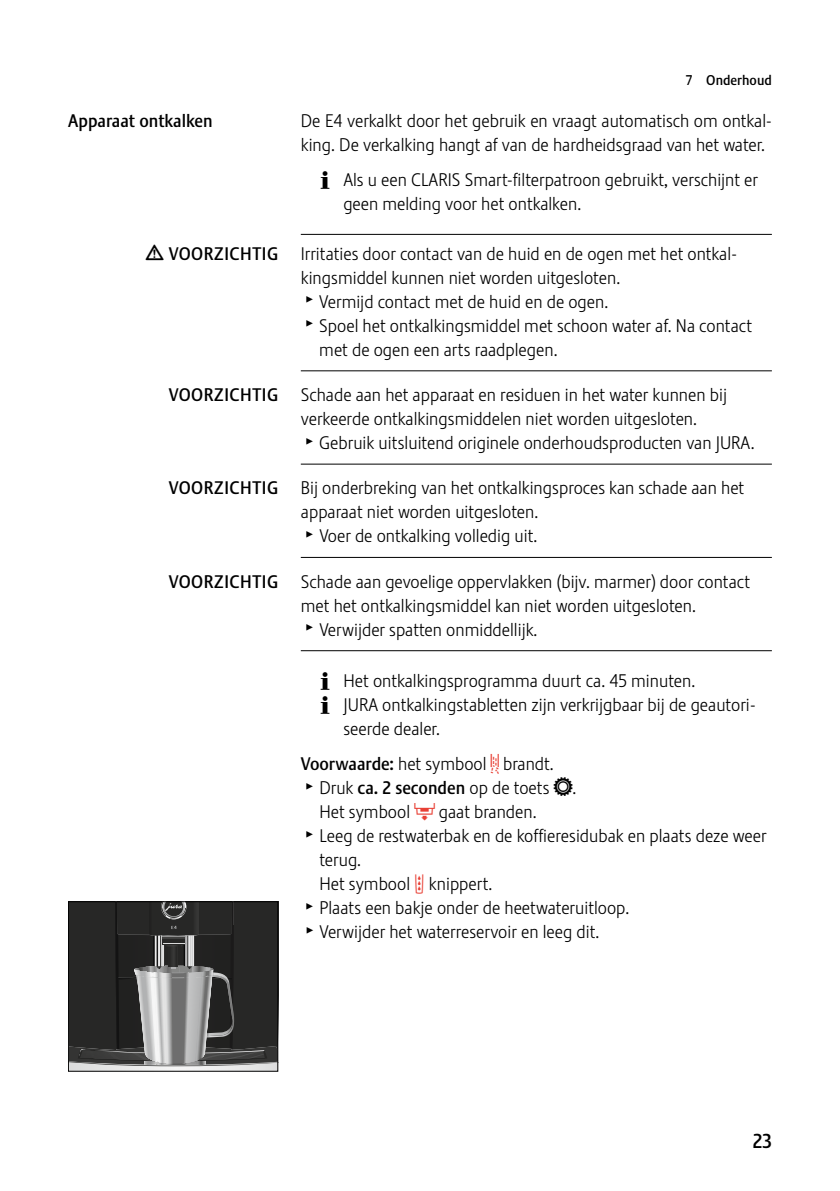
<style>
.page{position:relative;width:840px;height:1191px;background:#fff}
.page>*{position:absolute;margin:0;border:0;box-sizing:border-box;transform-origin:0 0}
.t1{font:20px "Stalemate Pro 2 J Medium";color:#000}
.t2{font:18px/24px "Stalemate Pro 2 J Light";color:#000}
.t3{font:18px "Stalemate Pro 2 J Medium";letter-spacing:.03em;color:#000}
.t4{font:18px "Stalemate Pro 2 J Medium";color:#000}
.t5{font:14px "Stalemate Pro 2 J Medium";color:#000}
.s1{font-family:"Jura Pict 2006";font-size:16px}
.s2{font-family:"Jura Pict 2006"}
.s3{font-family:"Stalemate Pro 2 J Medium"}
.s4{font-family:"Jura Pict 2006";color:#e84035}
</style>
<div class="page">
<hr style="left:300px;top:234px;width:471px;height:1px;background:#000">
<hr style="left:300px;top:370px;width:471px;height:1px;background:#000">
<hr style="left:300px;top:463px;width:471px;height:1px;background:#000">
<hr style="left:300px;top:557px;width:471px;height:1px;background:#000">
<hr style="left:300px;top:650px;width:471px;height:1px;background:#000">
<svg style="left:70px;top:903px;width:206px;height:166px"></svg>
<div style="left:68px;top:901px;width:210px;height:170px;border:1px solid #000"></div>
<p class="t4" style="left:68px;top:110px;width:146px">Apparaat ontkalken</p>
<p class="t3" style="left:146px;top:243px;width:134px"><span class="s1">J</span> VOORZICHTIG</p>
<p class="t3" style="left:169px;top:384px;width:111px">VOORZICHTIG</p>
<p class="t3" style="left:169px;top:477px;width:111px">VOORZICHTIG</p>
<p class="t3" style="left:169px;top:570px;width:111px">VOORZICHTIG</p>
<p class="t5" style="left:685px;top:72px;width:88px">7 Onderhoud</p>
<p class="t2" style="left:300px;top:109px;width:472px">De E4 verkalkt door het gebruik en vraagt automatisch om ontkal&shy;king. De verkalking hangt af van de hardheidsgraad van het water.</p>
<p class="t2" style="left:343px;top:168px;width:416px;text-indent:-23px"><span class="s2">E</span> Als u een CLARIS Smart-filterpatroon gebruikt, verschijnt er geen melding voor het ontkalken.</p>
<p class="t2" style="left:300px;top:242px;width:437px">Irritaties door contact van de huid en de ogen met het ontkal-</p>
<p class="t2" style="left:300px;top:266px;width:319px">kingsmiddel kunnen niet worden uitgesloten.</p>
<p class="t2" style="left:306px;top:290px;width:301px"><span class="s2">T</span> Vermijd contact met de huid en de ogen.</p>
<p class="t2" style="left:306px;top:314px;width:447px"><span class="s2">T</span> Spoel het ontkalkingsmiddel met schoon water af. Na contact</p>
<p class="t2" style="left:319px;top:338px;width:238px">met de ogen een arts raadplegen.</p>
<p class="t2" style="left:301px;top:383px;width:427px">Schade aan het apparaat en residuen in het water kunnen bij</p>
<p class="t2" style="left:301px;top:407px;width:395px">verkeerde ontkalkingsmiddelen niet worden uitgesloten.</p>
<p class="t2" style="left:306px;top:431px;width:447px"><span class="s2">T</span> Gebruik uitsluitend originele onderhoudsproducten van JURA.</p>
<p class="t2" style="left:301px;top:476px;width:444px">Bij onderbreking van het ontkalkingsproces kan schade aan het</p>
<p class="t2" style="left:301px;top:500px;width:237px">apparaat niet worden uitgesloten.</p>
<p class="t2" style="left:306px;top:524px;width:230px"><span class="s2">T</span> Voer de ontkalking volledig uit.</p>
<p class="t2" style="left:301px;top:569px;width:450px">Schade aan gevoelige oppervlakken (bijv. marmer) door contact</p>
<p class="t2" style="left:301px;top:593px;width:394px">met het ontkalkingsmiddel kan niet worden uitgesloten.</p>
<p class="t2" style="left:306px;top:617px;width:230px"><span class="s2">T</span> Verwijder spatten onmiddellijk.</p>
<p class="t2" style="left:320px;top:668px;width:374px"><span class="s2">E</span> Het ontkalkingsprogramma duurt ca. 45 minuten.</p>
<p class="t2" style="left:320px;top:692px;width:436px"><span class="s2">E</span> JURA ontkalkingstabletten zijn verkrijgbaar bij de geautori-</p>
<p class="t2" style="left:343px;top:716px;width:96px">seerde dealer.</p>
<p class="t2" style="left:301px;top:752px;width:252px"><span class="s3">Voorwaarde:</span> het symbool <span class="s4">&amp;</span> brandt.</p>
<p class="t2" style="left:306px;top:776px;width:269px"><span class="s2">T</span> Druk <span class="s3">ca. 2 seconden</span> op de toets <span class="s2">f</span>.</p>
<p class="t2" style="left:319px;top:800px;width:217px">Het symbool <span class="s4">ü</span> gaat branden.</p>
<p class="t2" style="left:306px;top:824px;width:461px"><span class="s2">T</span> Leeg de restwaterbak en de koffieresidubak en plaats deze weer</p>
<p class="t2" style="left:319px;top:848px;width:41px">terug.</p>
<p class="t2" style="left:319px;top:872px;width:172px">Het symbool <span class="s4">u</span> knippert.</p>
<p class="t2" style="left:306px;top:896px;width:322px"><span class="s2">T</span> Plaats een bakje onder de heetwateruitloop.</p>
<p class="t2" style="left:306px;top:920px;width:292px"><span class="s2">T</span> Verwijder het waterreservoir en leeg dit.</p>
<p class="t1" style="left:752px;top:1129px;width:21px">23</p>
</div>
